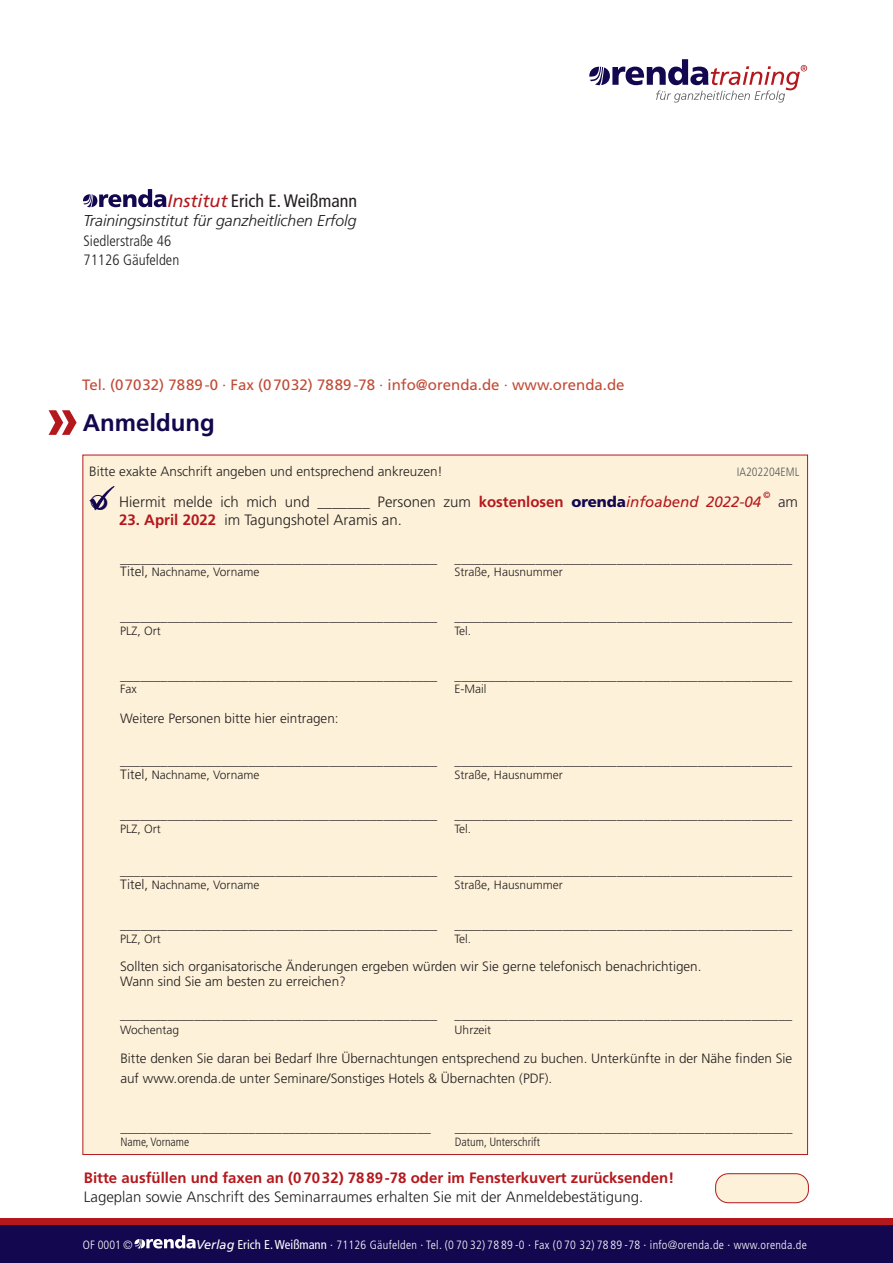
<style>
.page{position:relative;width:893px;height:1263px;background:#fff}
.page>*{position:absolute;margin:0;border:0;box-sizing:border-box;transform-origin:0 0}
.t1{font:700 60px "Frutiger LT";color:#b4181d}
.t2{font:700 24px "Frutiger LT";color:#130850}
.t3{font:condensed 18px "Frutiger LT";color:#231f20}
.t4{font:italic 300 15.75px "Frutiger LT";color:#231f20}
.t5{font:300 15px "Frutiger LT";color:#231f20}
.t6{font:700 15px "Frutiger LT";color:#b4181d}
.t7{font:15px "Frutiger LT";color:#c14b36}
.t8{font:300 condensed 15px/19.5px "Frutiger LT";color:#231f20}
.t9{font:300 13.5px/15px "Frutiger LT";color:#231f20}
.t10{font:300 condensed 13.5px "Frutiger LT";color:#231f20}
.t11{font:300 12px "Frutiger LT";color:#231f20}
.t12{font:300 condensed 12px "Frutiger LT";letter-spacing:.025em;color:#fff}
.t13{font:300 condensed 12px "Frutiger LT";color:#231f20}
.t14{font:300 condensed 12px "Frutiger LT";color:#57585a}
.t15{font:italic 9px "Frutiger LT";color:#b4181d}
.s1{font-style:italic;font-stretch:normal;color:#b4181d}
.s2{font-weight:700;color:#b4181d}
.s3{font-weight:900;color:#130850}
.s4{font-weight:400;font-style:italic;color:#b4181d}
.s5{font-size:13.5px}
.s6{font-weight:400;font-style:italic;font-stretch:normal;font-size:12.75px}
.s7{font-weight:400;font-size:12.75px}
</style>
<div class="page">
<svg style="left:589px;top:59px;width:218px;height:43px"></svg>
<div style="left:0;top:1225px;width:893px;height:38px;background:#130850"></div>
<div style="left:0;top:1218px;width:893px;height:7px;background:#b4181d"></div>
<svg style="left:135px;top:1235px;width:61px;height:13px"></svg>
<svg style="left:83px;top:189px;width:83px;height:18px"></svg>
<div style="left:82px;top:455px;width:726px;height:700px;background:#fef1d9;border:1px solid #b4181d"></div>
<div style="left:716px;top:1174px;width:92px;height:29px;background:#fef1d9;border-radius:13px"></div>
<div style="left:715px;top:1173px;width:94px;height:30px;border:1px solid #b4181d;border-radius:13px"></div>
<svg style="left:89px;top:486px;width:26px;height:24px"></svg>
<h3 class="t3" style="left:168px;top:190px;width:191px"><span class="s1">Institut</span> Erich E. Weißmann</h3>
<p class="t4" style="left:84px;top:212px;width:274px">Trainingsinstitut für ganzheitlichen Erfolg</p>
<p class="t8" style="left:84px;top:231px;width:97px">Siedlerstraße 46<br>71126 Gäufelden</p>
<p class="t7" style="left:82px;top:376px;width:544px">Tel. (07032) 7889-0 · Fax (07032) 7889-78 · info@orenda.de · www.orenda.de</p>
<h1 class="t1" style="left:46px;top:383px;width:35px">»</h1>
<h2 class="t2" style="left:83px;top:409px;width:133px">Anmeldung</h2>
<p class="t9" style="left:89px;top:464px;width:355px">Bitte exakte Anschrift angeben und entsprechend ankreuzen!</p>
<p class="t5" style="left:119px;top:493px;width:643px">Hiermit melde ich mich und _______ Personen zum <span class="s2">kostenlosen</span> <span class="s3">orenda</span><span class="s4">infoabend 2022-04</span></p>
<p class="t14" style="left:737px;top:465px;width:64px">IA202204EML</p>
<p class="t15" style="left:763px;top:489px;width:9px">©</p>
<p class="t5" style="left:778px;top:493px;width:21px">am</p>
<p class="t5" style="left:119px;top:511px;width:284px"><span class="s2">23. April 2022</span> im Tagungshotel Aramis an.</p>
<p class="t9" style="left:120px;top:551px;width:319px">_______________________________________________</p>
<p class="t9" style="left:455px;top:551px;width:339px">__________________________________________________</p>
<p class="t11" style="left:120px;top:565px;width:141px"><span class="s5">Titel,</span> Nachname, Vorname</p>
<p class="t11" style="left:455px;top:565px;width:110px">Straße, Hausnummer</p>
<p class="t9" style="left:120px;top:609px;width:319px">_______________________________________________</p>
<p class="t9" style="left:455px;top:609px;width:339px">__________________________________________________</p>
<p class="t11" style="left:120px;top:624px;width:42px">PLZ, Ort</p>
<p class="t11" style="left:455px;top:624px;width:18px">Tel.</p>
<p class="t9" style="left:120px;top:668px;width:319px">_______________________________________________</p>
<p class="t9" style="left:455px;top:668px;width:339px">__________________________________________________</p>
<p class="t11" style="left:120px;top:682px;width:18px">Fax</p>
<p class="t11" style="left:455px;top:682px;width:33px">E-Mail</p>
<p class="t9" style="left:120px;top:711px;width:220px">Weitere Personen bitte hier eintragen:</p>
<p class="t9" style="left:120px;top:753px;width:319px">_______________________________________________</p>
<p class="t9" style="left:455px;top:753px;width:339px">__________________________________________________</p>
<p class="t11" style="left:120px;top:767px;width:141px"><span class="s5">Titel,</span> Nachname, Vorname</p>
<p class="t11" style="left:455px;top:767px;width:110px">Straße, Hausnummer</p>
<p class="t9" style="left:120px;top:807px;width:319px">_______________________________________________</p>
<p class="t9" style="left:455px;top:807px;width:339px">__________________________________________________</p>
<p class="t11" style="left:120px;top:822px;width:42px">PLZ, Ort</p>
<p class="t11" style="left:455px;top:822px;width:18px">Tel.</p>
<p class="t9" style="left:120px;top:863px;width:319px">_______________________________________________</p>
<p class="t9" style="left:455px;top:863px;width:339px">__________________________________________________</p>
<p class="t11" style="left:120px;top:878px;width:141px"><span class="s5">Titel,</span> Nachname, Vorname</p>
<p class="t11" style="left:455px;top:878px;width:110px">Straße, Hausnummer</p>
<p class="t9" style="left:120px;top:917px;width:319px">_______________________________________________</p>
<p class="t9" style="left:455px;top:917px;width:339px">__________________________________________________</p>
<p class="t11" style="left:120px;top:932px;width:42px">PLZ, Ort</p>
<p class="t11" style="left:455px;top:932px;width:18px">Tel.</p>
<p class="t9" style="left:120px;top:958px;width:583px">Sollten sich organisatorische Änderungen ergeben würden wir Sie gerne telefonisch benachrichtigen.<br>Wann sind Sie am besten zu erreichen?</p>
<p class="t9" style="left:120px;top:1007px;width:319px">_______________________________________________</p>
<p class="t9" style="left:455px;top:1007px;width:339px">__________________________________________________</p>
<p class="t11" style="left:120px;top:1023px;width:61px">Wochentag</p>
<p class="t11" style="left:455px;top:1023px;width:38px">Uhrzeit</p>
<p class="t9" style="left:120px;top:1049px;width:673px;line-height:19.5px">Bitte denken Sie daran bei Bedarf Ihre Übernachtungen entsprechend zu buchen. Unterkünfte in der Nähe finden Sie auf www.orenda.de unter Seminare/Sonstiges Hotels &amp; Übernachten (PDF).</p>
<p class="t10" style="left:120px;top:1120px;width:312px">______________________________________________</p>
<p class="t10" style="left:455px;top:1120px;width:339px">__________________________________________________</p>
<p class="t13" style="left:120px;top:1134px;width:70px">Name, Vorname</p>
<p class="t13" style="left:455px;top:1134px;width:87px">Datum, Unterschrift</p>
<p class="t6" style="left:84px;top:1169px;width:592px">Bitte ausfüllen und faxen an (07032) 7889-78 oder im Fensterkuvert zurücksenden!</p>
<p class="t5" style="left:84px;top:1189px;width:561px">Lageplan sowie Anschrift des Seminarraumes erhalten Sie mit der Anmeldebestätigung.</p>
<p class="t12" style="left:83px;top:1238px;width:51px">OF 0001 ©</p>
<p class="t12" style="left:196px;top:1238px;width:612px"><span class="s6">Verlag</span> <span class="s7">Erich E. Weißmann</span> · 71126 Gäufelden · Tel. (0 70 32) 78 89 -0 · Fax (0 70 32) 78 89 -78 · info@orenda.de · www.orenda.de</p>
</div>
